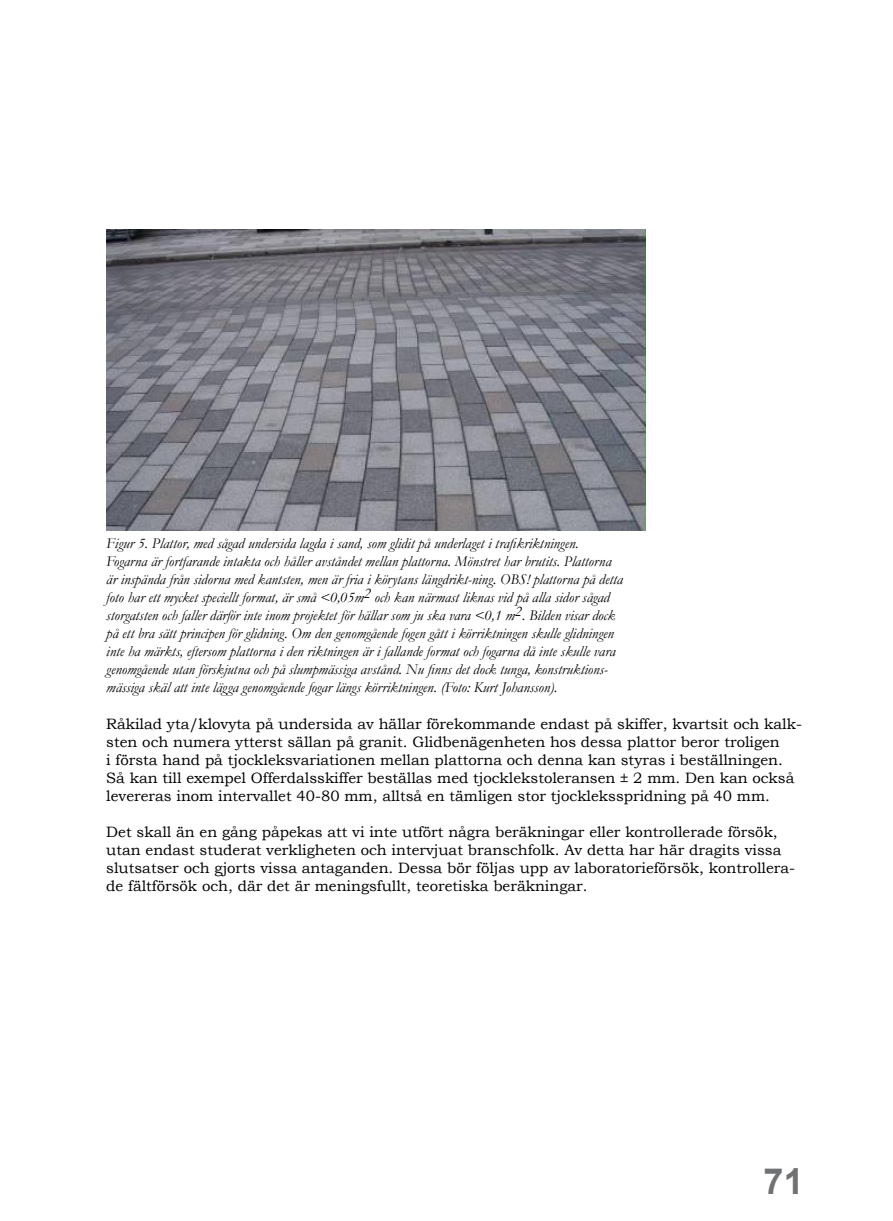
<style>
.page{position:relative;width:893px;height:1221px;background:#fff}
.page>*{position:absolute;margin:0;border:0;box-sizing:border-box;transform-origin:0 0}
.t1{font:700 36px "Arial";color:#707173}
.t2{font:italic 15px/18px "Garamond";color:#000}
.t3{font:15px/18px "Bookman Old Style";color:#000}
</style>
<div class="page">
<img style="left:106px;top:230px;width:540px;height:300px">
<p class="t2" style="left:106px;top:534px;width:518px">Figur 5. Plattor, med sågad undersida lagda i sand, som glidit på underlaget i trafikriktningen.<br>Fogarna är fortfarande intakta och håller avståndet mellan plattorna. Mönstret har brutits. Plattorna är inspända från sidorna med kantsten, men är fria i körytans längdrikt-ning. OBS! plattorna på detta foto har ett mycket speciellt format, är små &lt;0,05m2 och kan närmast liknas vid på alla sidor sågad storgatsten och faller därför inte inom projektet för hällar som ju ska vara &lt;0,1 m2. Bilden visar dock på ett bra sätt principen för glidning. Om den genomgående fogen gått i körriktningen skulle glidningen inte ha märkts, eftersom plattorna i den riktningen är i fallande format och fogarna då inte skulle vara genomgående utan förskjutna och på slumpmässiga avstånd. Nu finns det dock tunga, konstruktions&shy;mässiga skäl att inte lägga genomgående fogar längs körriktningen. (Foto: Kurt Johansson).</p>
<p class="t3" style="left:106px;top:715px;width:697px">Råkilad yta/klovyta på undersida av hällar förekommande endast på skiffer, kvartsit och kalk&shy;sten och numera ytterst sällan på granit. Glidbenägenheten hos dessa plattor beror troligen<br>i första hand på tjockleksvariationen mellan plattorna och denna kan styras i beställningen.<br>Så kan till exempel Offerdalsskiffer beställas med tjocklekstoleransen ± 2 mm. Den kan också levereras inom intervallet 40-80 mm, alltså en tämligen stor tjockleksspridning på 40 mm.</p>
<p class="t3" style="left:106px;top:823px;width:690px">Det skall än en gång påpekas att vi inte utfört några beräkningar eller kontrollerade försök, utan endast studerat verkligheten och intervjuat branschfolk. Av detta har här dragits vissa slutsatser och gjorts vissa antaganden. Dessa bör följas upp av laboratorieförsök, kontrollera&shy;de fältförsök och, där det är meningsfullt, teoretiska beräkningar.</p>
<h1 class="t1" style="left:764px;top:1157px;width:42px">71</h1>
</div>
